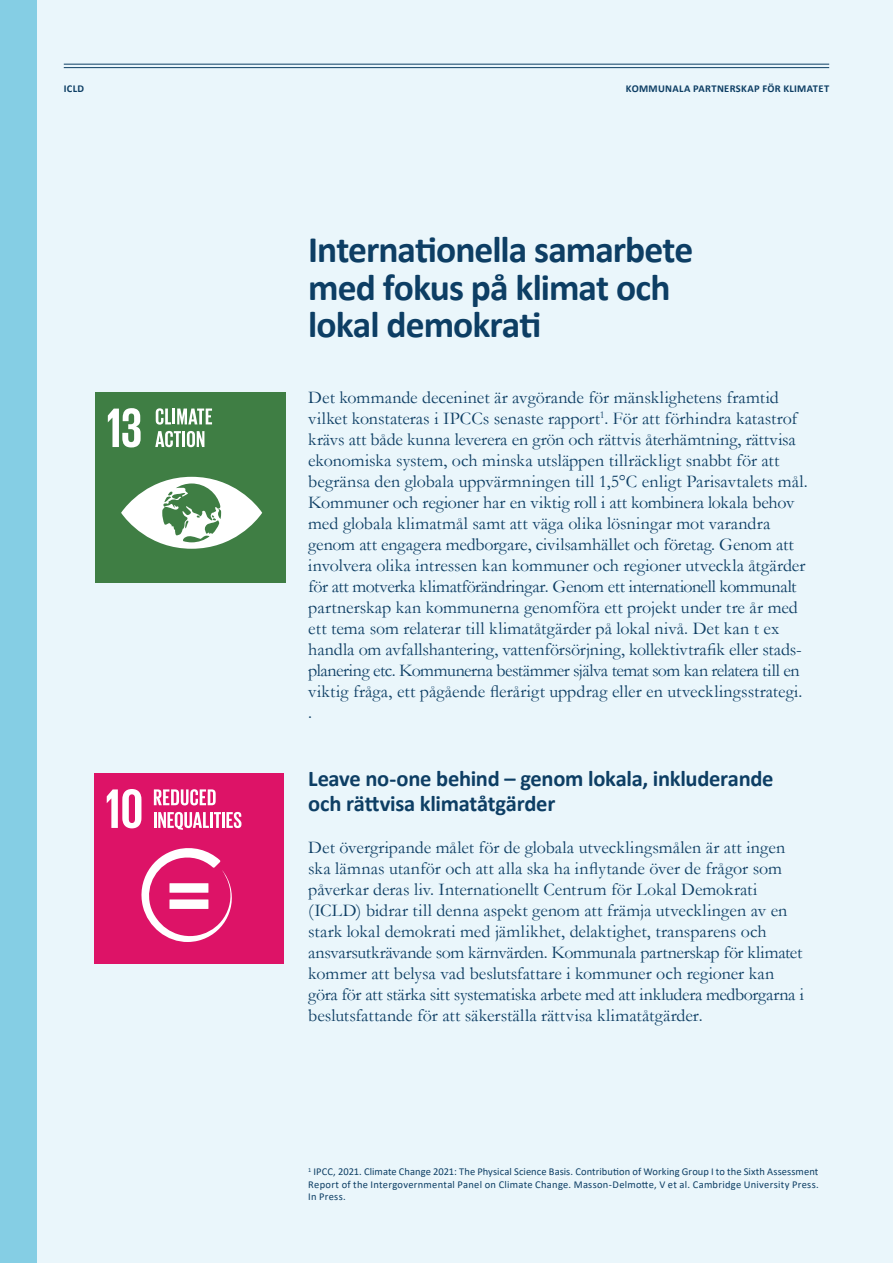
<style>
.page{position:relative;width:893px;height:1263px;background:#eaf6fb}
.page>*{position:absolute;margin:0;border:0;box-sizing:border-box;transform-origin:0 0}
.t1{font:700 37.5px/37.5px "Calibri";letter-spacing:-.025em;color:#0d3e64}
.t2{font:700 22.5px/25.5px "Calibri";letter-spacing:-.015em;color:#0d3e64}
.t3{font:18px/21px "Garamond";color:#0d3e64}
.t4{font:10.5px/12.6px "Calibri";letter-spacing:.025em;color:#0d3e64;text-align:justify}
.t5{font:700 10.5px "Calibri";letter-spacing:.03em;color:#0d3e64}
</style>
<div class="page">
<hr style="left:64px;top:67px;width:765px;height:1px;background:#0d3e64">
<hr style="left:64px;top:64px;width:765px;height:1px;background:#0d3e64">
<div style="left:0;top:0;width:36px;height:1263px;background:#85cee4"></div>
<div style="left:95px;top:393px;width:190px;height:190px;background:#3f7e44"></div>
<svg style="left:108px;top:408px;width:33px;height:39px"></svg>
<svg style="left:121px;top:477px;width:141px;height:72px"></svg>
<svg style="left:156px;top:408px;width:56px;height:17px"></svg>
<svg style="left:155px;top:431px;width:26px;height:16px"></svg>
<hr style="left:182px;top:431px;width:3px;height:16px;background:#fff">
<svg style="left:187px;top:431px;width:17px;height:16px"></svg>
<div style="left:95px;top:773px;width:189px;height:191px;background:#dd1367"></div>
<svg style="left:107px;top:789px;width:34px;height:39px"></svg>
<svg style="left:141px;top:848px;width:91px;height:94px"></svg>
<svg style="left:154px;top:789px;width:62px;height:16px"></svg>
<hr style="left:154px;top:812px;width:3px;height:16px;background:#fff">
<svg style="left:158px;top:812px;width:83px;height:18px"></svg>
<p class="t5" style="left:64px;top:81px;width:22px">ICLD</p>
<p class="t5" style="left:626px;top:81px;width:205px">KOMMUNALA PARTNERSKAP FÖR KLIMATET</p>
<h1 class="t1" style="left:308px;top:231px;width:386px">Internationella samarbete med fokus på klimat och lokal demokrati</h1>
<p class="t3" style="left:308px;top:386px;width:501px">Det kommande deceninet är avgörande för mänsklighetens framtid vilket konstateras i IPCCs senaste rapport<sup>1</sup>. För att förhindra katastrof krävs att både kunna leverera en grön och rättvis återhämtning, rättvisa ekonomiska system, och minska utsläppen tillräckligt snabbt för att begränsa den globala uppvärmningen till 1,5°C enligt Parisavtalets mål.<br>Kommuner och regioner har en viktig roll i att kombinera lokala behov med globala klimatmål samt att väga olika lösningar mot varandra genom att engagera medborgare, civilsamhället och företag. Genom att involvera olika intressen kan kommuner och regioner utveckla åtgärder för att motverka klimatförändringar. Genom ett internationell kommunalt partnerskap kan kommunerna genomföra ett projekt under tre år med ett tema som relaterar till klimatåtgärder på lokal nivå. Det kan t ex handla om avfallshantering, vattenförsörjning, kollektivtrafik eller stads&shy;planering etc. Kommunerna bestämmer själva temat som kan relatera till en viktig fråga, ett pågående flerårigt uppdrag eller en utvecklingsstrategi. .</p>
<p class="t2" style="left:308px;top:765px;width:467px">Leave no-one behind – genom lokala, inkluderande och rättvisa klimatåtgärder</p>
<p class="t3" style="left:308px;top:836px;width:497px">Det övergripande målet för de globala utvecklingsmålen är att ingen ska lämnas utanför och att alla ska ha inflytande över de frågor som påverkar deras liv. Internationellt Centrum för Lokal Demokrati (ICLD) bidrar till denna aspekt genom att främja utvecklingen av en stark lokal demokrati med jämlikhet, delaktighet, transparens och ansvarsutkrävande som kärnvärden. Kommunala partnerskap för klimatet kommer att belysa vad beslutsfattare i kommuner och regioner kan göra för att stärka sitt systematiska arbete med att inkludera medborgarna i beslutsfattande för att säkerställa rättvisa klimatåtgärder.</p>
<p class="t4" style="left:308px;top:1165px;width:512px"><sup>1</sup> IPCC, 2021. Climate Change 2021: The Physical Science Basis. Contribution of Working Group I to the Sixth Assessment Report of the Intergovernmental Panel on Climate Change. Masson-Delmotte, V et al. Cambridge University Press.<br>In Press.</p>
</div>
